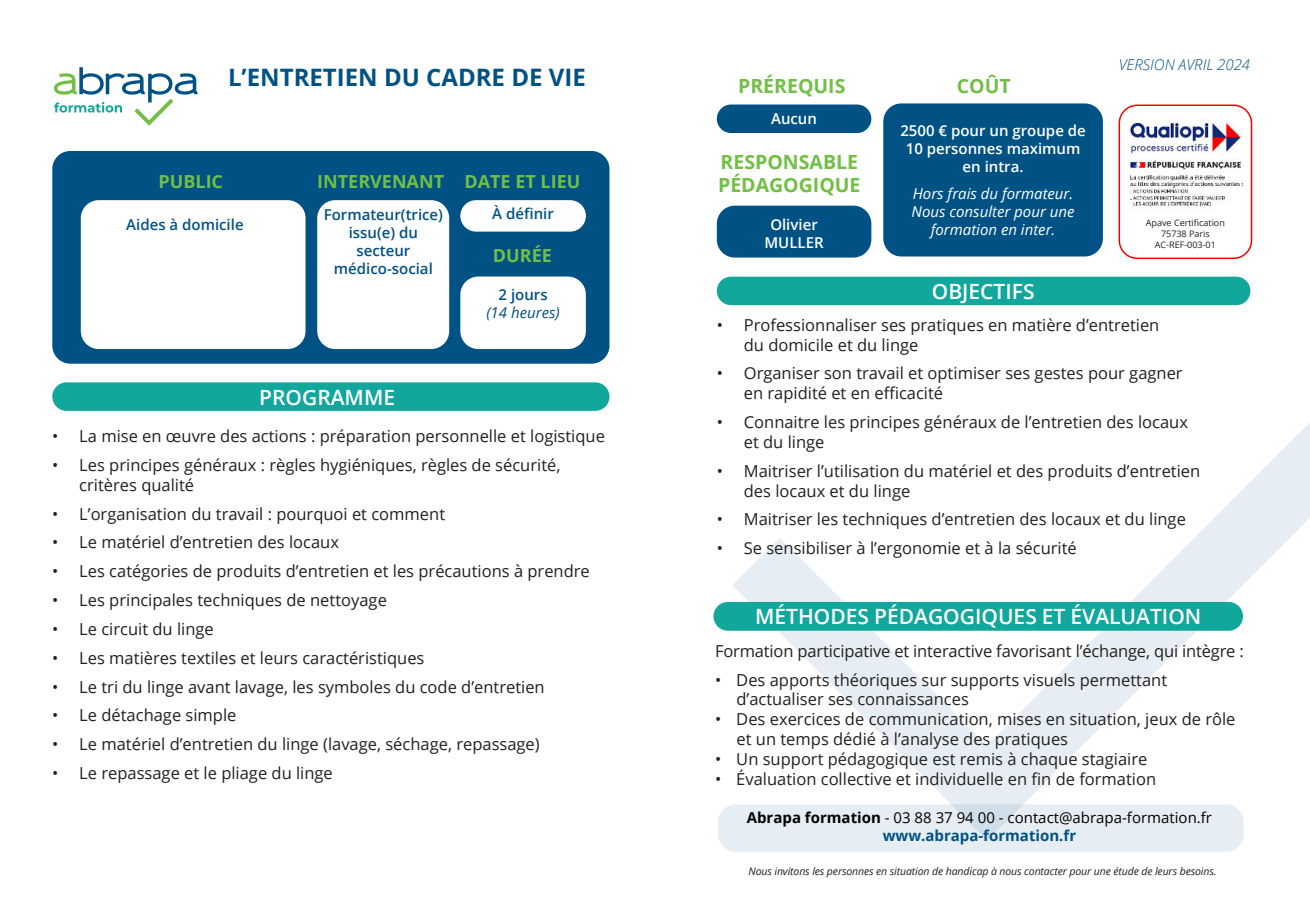
<style>
.page{position:relative;width:1310px;height:919px;background:#fff}
.page>*{position:absolute;margin:0;border:0;box-sizing:border-box;transform-origin:0 0}
.t1{font:700 24px "Open Sans";color:#005285}
.t2{font:600 21px "Open Sans";color:#fff}
.t3{font:700 19.5px/23.4px "Open Sans";color:#71bf44}
.t4{font:700 18px "Open Sans";color:#71bf44}
.t5{font:16.5px/19.8px "Open Sans";color:#231f20}
.t6{font:15px/18px "Open Sans";color:#000001;text-align:center}
.t7{font:600 15px/18px "Open Sans";color:#005285;text-align:center}
.t8{font:600 15px/18px "Open Sans";color:#fff;text-align:center}
.t9{font:italic 15px/18px "Open Sans";color:#fff;text-align:center}
.t10{font:italic 300 15px "Open Sans";color:#005285}
.t11{font:italic 15px "Open Sans";color:#005285}
.t12{font:italic 10.5px "Open Sans";letter-spacing:-.01em;color:#231f20}
.t13{font:9px/10.8px "Open Sans";color:#231f20;text-align:center}
.s1{font-weight:700}
.s2{font-weight:700;color:#005285}
</style>
<div class="page">
<svg style="left:732px;top:423px;width:578px;height:417px"></svg>
<div style="left:52px;top:151px;width:557px;height:212px;background:#005285;border-radius:18px"></div>
<div style="left:317px;top:200px;width:132px;height:149px;background:#fff;border-radius:18px"></div>
<div style="left:81px;top:200px;width:224px;height:149px;background:#fff;border-radius:18px"></div>
<div style="left:717px;top:206px;width:154px;height:51px;background:#005285;border-radius:18px"></div>
<div style="left:883px;top:103px;width:220px;height:153px;background:#005285;border-radius:18px"></div>
<div style="left:717px;top:104px;width:154px;height:29px;background:#005285;border-radius:14px"></div>
<div style="left:717px;top:277px;width:533px;height:28px;background:#12a79d;border-radius:14px"></div>
<div style="left:713px;top:602px;width:530px;height:28px;background:#12a79d;border-radius:14px"></div>
<img style="left:1130px;top:119px;width:113px;height:88px">
<svg style="left:54px;top:67px;width:144px;height:59px"></svg>
<div style="left:1118px;top:104px;width:134px;height:155px;border:2px solid #f80000;border-radius:18px"></div>
<div style="left:460px;top:200px;width:126px;height:31px;background:#fff;border-radius:16px"></div>
<div style="left:460px;top:276px;width:126px;height:73px;background:#fff;border-radius:18px"></div>
<div style="left:718px;top:804px;width:525px;height:47px;background:#e6eef3;border-radius:18px"></div>
<div style="left:52px;top:382px;width:557px;height:29px;background:#12a79d;border-radius:14px"></div>
<h1 class="t1" style="left:228px;top:67px;width:359px">L’ENTRETIEN DU CADRE DE VIE</h1>
<p class="t4" style="left:158px;top:174px;width:66px">PUBLIC</p>
<p class="t4" style="left:317px;top:174px;width:128px">INTERVENANT</p>
<p class="t7" style="left:324px;top:207px;width:121px">Formateur(trice) issu(e) du secteur médico-social</p>
<p class="t7" style="left:126px;top:217px;width:119px">Aides à domicile</p>
<p class="t4" style="left:464px;top:174px;width:117px">DATE ET LIEU</p>
<p class="t7" style="left:492px;top:206px;width:63px">À définir</p>
<p class="t4" style="left:493px;top:248px;width:60px">DURÉE</p>
<p class="t7" style="left:498px;top:287px;width:51px">2 jours</p>
<p class="t11" style="left:486px;top:307px;width:75px">(14 heures)</p>
<p class="t2" style="left:259px;top:388px;width:137px">PROGRAMME</p>
<p class="t5" style="left:52px;top:428px;width:554px">• La mise en œuvre des actions : préparation personnelle et logistique</p>
<p class="t5" style="left:79px;top:456px;width:483px;text-indent:-27px">• Les principes généraux : règles hygiéniques, règles de sécurité, critères qualité</p>
<p class="t5" style="left:52px;top:505px;width:394px">• L’organisation du travail : pourquoi et comment</p>
<p class="t5" style="left:52px;top:534px;width:288px">• Le matériel d’entretien des locaux</p>
<p class="t5" style="left:52px;top:563px;width:539px">• Les catégories de produits d’entretien et les précautions à prendre</p>
<p class="t5" style="left:52px;top:591px;width:336px">• Les principales techniques de nettoyage</p>
<p class="t5" style="left:52px;top:620px;width:163px">• Le circuit du linge</p>
<p class="t5" style="left:52px;top:649px;width:374px">• Les matières textiles et leurs caractéristiques</p>
<p class="t5" style="left:52px;top:678px;width:494px">• Le tri du linge avant lavage, les symboles du code d’entretien</p>
<p class="t5" style="left:52px;top:707px;width:186px">• Le détachage simple</p>
<p class="t5" style="left:52px;top:735px;width:489px">• Le matériel d’entretien du linge (lavage, séchage, repassage)</p>
<p class="t5" style="left:52px;top:764px;width:282px">• Le repassage et le pliage du linge</p>
<p class="t3" style="left:738px;top:77px;width:109px">PRÉREQUIS</p>
<p class="t8" style="left:771px;top:111px;width:47px">Aucun</p>
<p class="t3" style="left:718px;top:152px;width:144px">RESPONSABLE<br>PÉDAGOGIQUE</p>
<p class="t8" style="left:764px;top:217px;width:61px">Olivier<br>MULLER</p>
<p class="t3" style="left:957px;top:77px;width:55px">COÛT</p>
<p class="t8" style="left:900px;top:123px;width:187px">2500 € pour un groupe de<br>10 personnes maximum en intra.</p>
<p class="t9" style="left:911px;top:186px;width:164px">Hors frais du formateur.<br>Nous consulter pour une formation en inter.</p>
<p class="t10" style="left:1118px;top:56px;width:133px">VERSION AVRIL 2024</p>
<p class="t13" style="left:1146px;top:217px;width:81px">Apave Certification<br>75738 Paris<br>AC-REF-003-01</p>
<p class="t2" style="left:932px;top:283px;width:104px">OBJECTIFS</p>
<p class="t5" style="left:744px;top:316px;width:417px;text-indent:-27px">• Professionnaliser ses pratiques en matière d’entretien du domicile et du linge</p>
<p class="t5" style="left:744px;top:365px;width:440px;text-indent:-27px">• Organiser son travail et optimiser ses gestes pour gagner en rapidité et en efficacité</p>
<p class="t5" style="left:744px;top:414px;width:446px;text-indent:-27px">• Connaitre les principes généraux de l’entretien des locaux et du linge</p>
<p class="t5" style="left:744px;top:462px;width:458px;text-indent:-27px">• Maitriser l’utilisation du matériel et des produits d’entretien des locaux et du linge</p>
<p class="t5" style="left:717px;top:511px;width:471px">• Maitriser les techniques d’entretien des locaux et du linge</p>
<p class="t5" style="left:717px;top:540px;width:361px">• Se sensibiliser à l’ergonomie et à la sécurité</p>
<p class="t2" style="left:755px;top:608px;width:448px">MÉTHODES PÉDAGOGIQUES ET ÉVALUATION</p>
<p class="t5" style="left:715px;top:642px;width:530px">Formation participative et interactive favorisant l’échange, qui intègre :</p>
<p class="t5" style="left:736px;top:671px;width:432px;text-indent:-21px">• Des apports théoriques sur supports visuels permettant d’actualiser ses connaissances</p>
<p class="t5" style="left:736px;top:711px;width:500px;text-indent:-21px">• Des exercices de communication, mises en situation, jeux de rôle et un temps dédié à l’analyse des pratiques</p>
<p class="t5" style="left:715px;top:750px;width:434px">• Un support pédagogique est remis à chaque stagiaire</p>
<p class="t5" style="left:715px;top:770px;width:443px">• Évaluation collective et individuelle en fin de formation</p>
<p class="t6" style="left:747px;top:809px;width:467px"><span class="s1">Abrapa formation</span> - 03 88 37 94 00 - contact@abrapa-formation.fr <span class="s2">www.abrapa-formation.fr</span></p>
<p class="t12" style="left:748px;top:866px;width:469px">Nous invitons les personnes en situation de handicap à nous contacter pour une étude de leurs besoins.</p>
</div>
